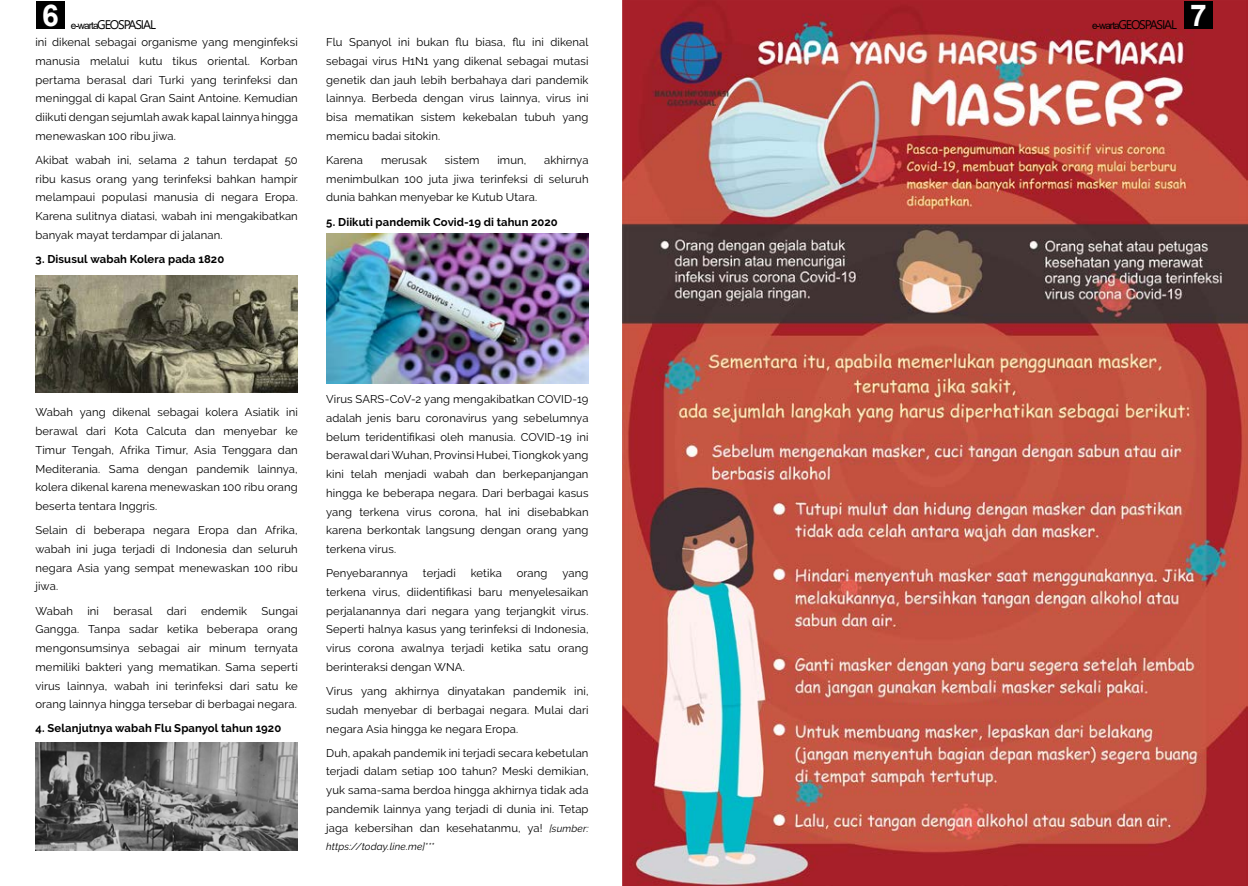
<style>
.page{position:relative;width:1248px;height:886px;background:#fff}
.page>*{position:absolute;margin:0;border:0;box-sizing:border-box;transform-origin:0 0}
.t1{font:700 30px "Arial";color:#fff}
.t2{font:12.5px "Leelawadee UI";letter-spacing:-.09em;color:#000}
.t3{font:11.25px/18.8px "Raleway";letter-spacing:.01em;color:#000;text-align:justify}
.t4{font:700 11.25px "Raleway";letter-spacing:.01em;color:#000}
.t5{font:italic 10px "Raleway";letter-spacing:.015em;color:#000}
.s1{font-family:"Arial";font-size:10px}
.s2{font-style:italic;font-size:10px}
</style>
<div class="page">
<img style="left:622px;top:0;width:625px;height:886px">
<div style="left:36px;top:1px;width:29px;height:28px;background:#000"></div>
<div style="left:1183px;top:1px;width:29px;height:28px;background:#000"></div>
<img style="left:35px;top:275px;width:263px;height:117px">
<img style="left:35px;top:742px;width:263px;height:108px">
<img style="left:326px;top:233px;width:262px;height:151px">
<h1 class="t1" style="left:42px;top:-6px;width:18px">6</h1>
<p class="t2" style="left:71px;top:16px;width:86px"><span class="s1">e-warta</span>GEOSPASIAL</p>
<p class="t2" style="left:1091px;top:16px;width:86px"><span class="s1">e-warta</span>GEOSPASIAL</p>
<p class="t3" style="left:35px;top:33px;width:264px">ini dikenal sebagai organisme yang menginfeksi manusia melalui kutu tikus oriental. Korban pertama berasal dari Turki yang terinfeksi dan meninggal di kapal Gran Saint Antoine. Kemudian diikuti dengan sejumlah awak kapal lainnya hingga menewaskan 100 ribu jiwa.</p>
<p class="t3" style="left:35px;top:150px;width:264px">Akibat wabah ini, selama 2 tahun terdapat 50 ribu kasus orang yang terinfeksi bahkan hampir melampaui populasi manusia di negara Eropa.<br>Karena sulitnya diatasi, wabah ini mengakibatkan banyak mayat terdampar di jalanan.</p>
<p class="t4" style="left:35px;top:253px;width:190px">3. Disusul wabah Kolera pada 1820</p>
<p class="t3" style="left:326px;top:33px;width:264px">Flu Spanyol ini bukan flu biasa, flu ini dikenal sebagai virus H1N1 yang dikenal sebagai mutasi genetik dan jauh lebih berbahaya dari pandemik lainnya. Berbeda dengan virus lainnya, virus ini bisa mematikan sistem kekebalan tubuh yang memicu badai sitokin.</p>
<p class="t3" style="left:326px;top:151px;width:38px">Karena</p>
<p class="t3" style="left:381px;top:151px;width:47px">merusak</p>
<p class="t3" style="left:445px;top:151px;width:36px">sistem</p>
<p class="t3" style="left:497px;top:151px;width:30px">imun,</p>
<p class="t3" style="left:326px;top:151px;width:264px;text-indent:218px">akhirnya menimbulkan 100 juta jiwa terinfeksi di seluruh dunia bahkan menyebar ke Kutub Utara.</p>
<p class="t4" style="left:326px;top:215px;width:233px">5. Diikuti pandemik Covid-19 di tahun 2020</p>
<h1 class="t1" style="left:1189px;top:-6px;width:18px">7</h1>
<p class="t3" style="left:35px;top:403px;width:264px">Wabah yang dikenal sebagai kolera Asiatik ini berawal dari Kota Calcuta dan menyebar ke Timur Tengah, Afrika Timur, Asia Tenggara dan Mediterania. Sama dengan pandemik lainnya, kolera dikenal karena menewaskan 100 ribu orang beserta tentara Inggris.</p>
<p class="t3" style="left:35px;top:521px;width:264px">Selain di beberapa negara Eropa dan Afrika, wabah ini juga terjadi di Indonesia dan seluruh negara Asia yang sempat menewaskan 100 ribu jiwa.</p>
<p class="t3" style="left:35px;top:601px;width:39px">Wabah</p>
<p class="t3" style="left:87px;top:601px;width:13px">ini</p>
<p class="t3" style="left:113px;top:601px;width:41px">berasal</p>
<p class="t3" style="left:167px;top:601px;width:21px">dari</p>
<p class="t3" style="left:201px;top:601px;width:48px">endemik</p>
<p class="t3" style="left:35px;top:601px;width:264px;text-indent:226px">Sungai Gangga. Tanpa sadar ketika beberapa orang mengonsumsinya sebagai air minum ternyata memiliki bakteri yang mematikan. Sama seperti virus lainnya, wabah ini terinfeksi dari satu ke orang lainnya hingga tersebar di berbagai negara.</p>
<p class="t4" style="left:35px;top:722px;width:247px">4. Selanjutnya wabah Flu Spanyol tahun 1920</p>
<p class="t3" style="left:326px;top:390px;width:264px">Virus SARS-CoV-2 yang mengakibatkan COVID-19 adalah jenis baru coronavirus yang sebelumnya belum teridentifikasi oleh manusia. COVID-19 ini berawal dari Wuhan, Provinsi Hubei, Tiongkok yang kini telah menjadi wabah dan berkepanjangan hingga ke beberapa negara. Dari berbagai kasus yang terkena virus corona, hal ini disebabkan karena berkontak langsung dengan orang yang terkena virus.</p>
<p class="t3" style="left:326px;top:564px;width:83px">Penyebarannya</p>
<p class="t3" style="left:423px;top:564px;width:34px">terjadi</p>
<p class="t3" style="left:471px;top:564px;width:32px">ketika</p>
<p class="t3" style="left:516px;top:564px;width:32px">orang</p>
<p class="t3" style="left:326px;top:564px;width:264px;text-indent:236px">yang terkena virus, diidentifikasi baru menyelesaikan perjalanannya dari negara yang terjangkit virus.<br>Seperti halnya kasus yang terinfeksi di Indonesia, virus corona awalnya terjadi ketika satu orang berinteraksi dengan WNA.</p>
<p class="t3" style="left:326px;top:682px;width:264px">Virus yang akhirnya dinyatakan pandemik ini, sudah menyebar di berbagai negara. Mulai dari negara Asia hingga ke negara Eropa.</p>
<p class="t3" style="left:326px;top:743px;width:264px">Duh, apakah pandemik ini terjadi secara kebetulan terjadi dalam setiap 100 tahun? Meski demikian, yuk sama-sama berdoa hingga akhirnya tidak ada pandemik lainnya yang terjadi di dunia ini. Tetap jaga kebersihan dan kesehatanmu, ya! <span class="s2">[sumber:</span></p>
<p class="t5" style="left:326px;top:841px;width:110px">https://today.line.me]***</p>
</div>
